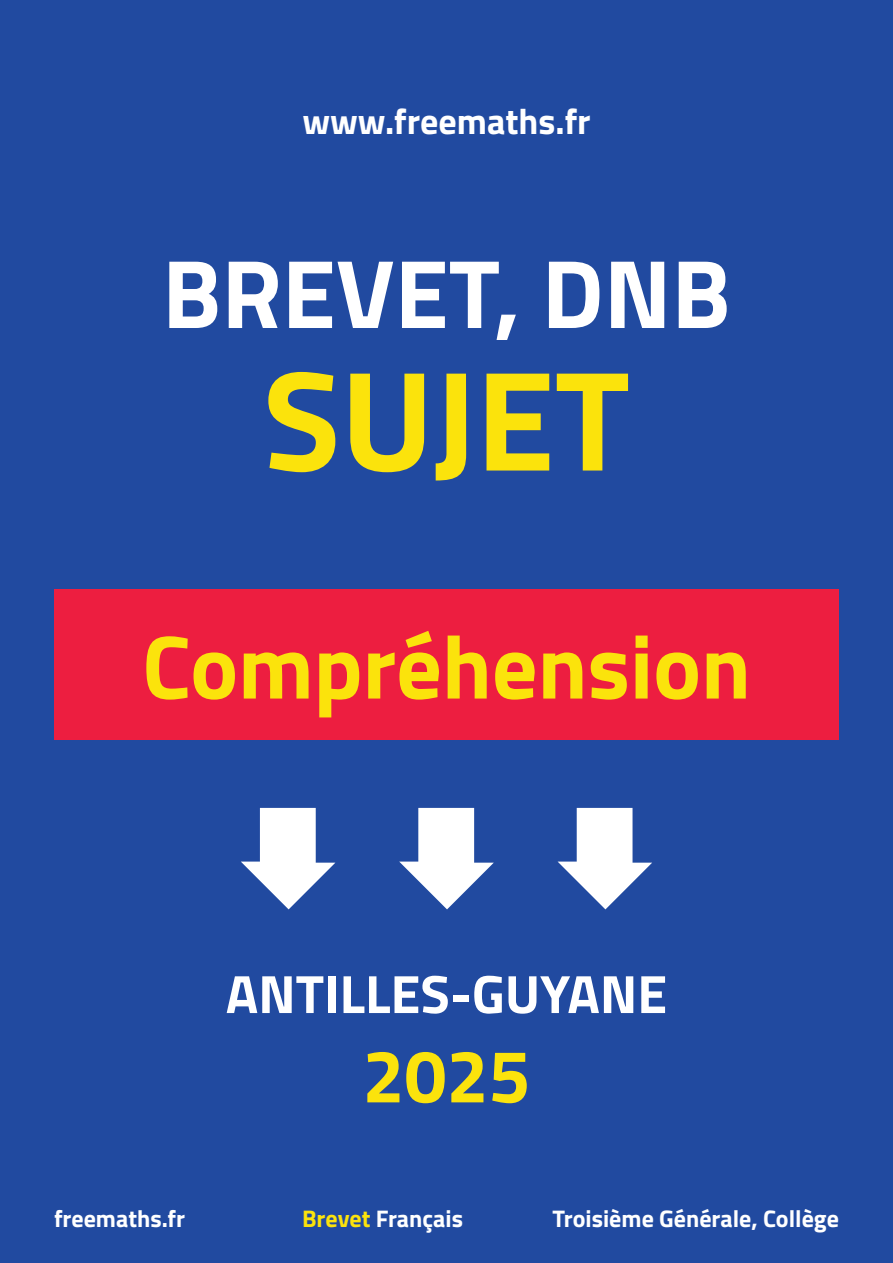
<style>
.page{position:relative;width:893px;height:1263px;background:#214aa0}
.page>*{position:absolute;margin:0;border:0;box-sizing:border-box;transform-origin:0 0}
.t1{font:700 142.5px "Titillium";color:#fbe30c}
.t2{font:700 97.5px "Titillium";color:#fff}
.t3{font:700 90px "Titillium";color:#fbe30c}
.t4{font:700 75px "Titillium";color:#fbe30c}
.t5{font:700 54px "Titillium";color:#fff}
.t6{font:700 36px "Titillium";color:#fff}
.t7{font:700 24px "Titillium";color:#fff}
.s1{color:#fbe30c}
</style>
<div class="page">
<svg style="left:241px;top:808px;width:94px;height:101px"></svg>
<svg style="left:399px;top:808px;width:95px;height:101px"></svg>
<svg style="left:558px;top:808px;width:94px;height:101px"></svg>
<div style="left:54px;top:589px;width:785px;height:151px;background:#ed1e40"></div>
<h3 class="t6" style="left:302px;top:94px;width:290px">www.freemaths.fr</h3>
<h2 class="t2" style="left:162px;top:219px;width:570px">BREVET, DNB</h2>
<h1 class="t1" style="left:263px;top:312px;width:368px">SUJET</h1>
<h3 class="t3" style="left:142px;top:598px;width:610px">Compréhension</h3>
<p class="t5" style="left:226px;top:953px;width:443px">ANTILLES-GUYANE</p>
<h3 class="t4" style="left:362px;top:1019px;width:169px">2025</h3>
<p class="t7" style="left:54px;top:1200px;width:133px">freemaths.fr</p>
<p class="t7" style="left:302px;top:1200px;width:162px"><span class="s1">Brevet</span> Français</p>
<p class="t7" style="left:552px;top:1200px;width:288px">Troisième Générale, Collège</p>
</div>
